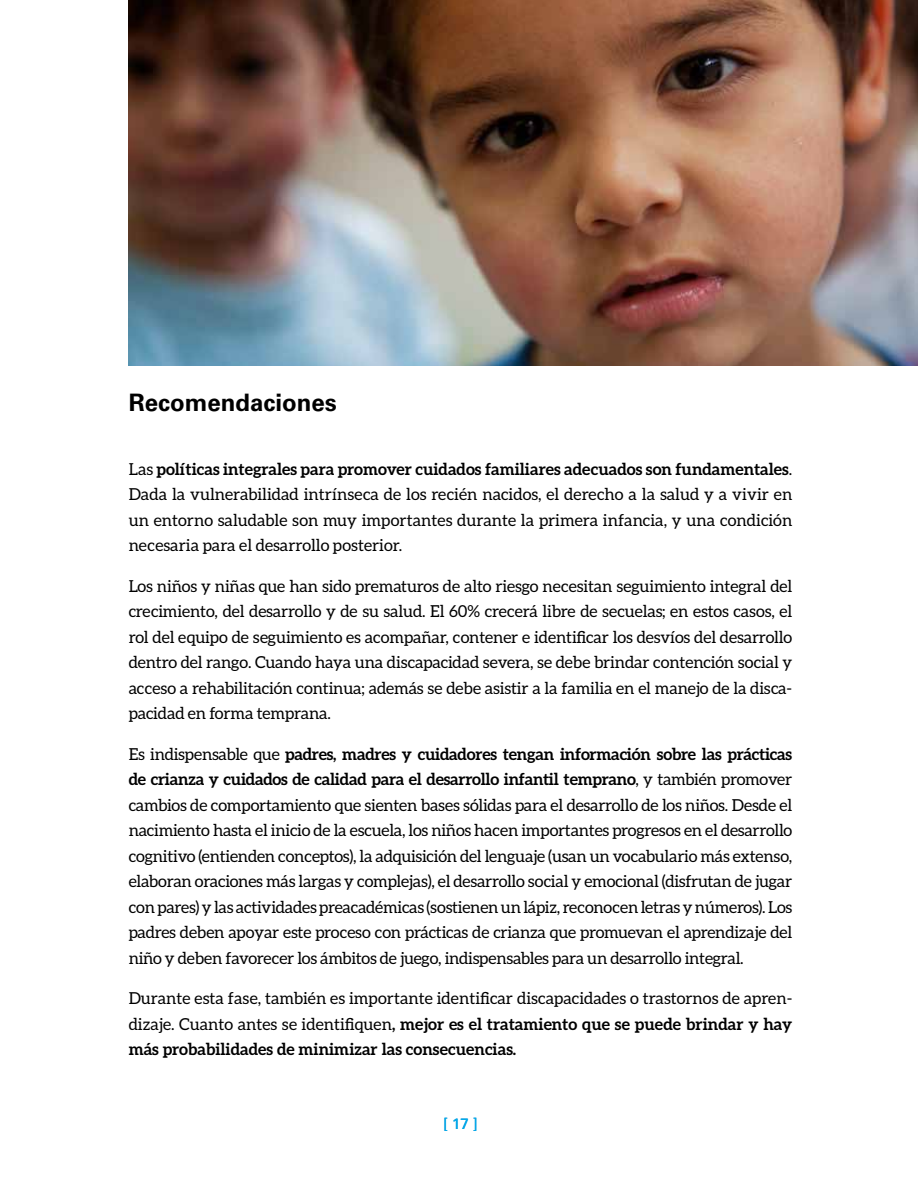
<style>
.page{position:relative;width:918px;height:1187px;background:#fff}
.page>*{position:absolute;margin:0;border:0;box-sizing:border-box;transform-origin:0 0}
.t1{font:700 24px "Univers";color:#000}
.t2{font:16.5px/25.5px "Aleo";letter-spacing:-.01em;color:#000;text-align:justify}
.t3{font:15px "Univers";color:#00aeef}
.s1{font-weight:700}
</style>
<div class="page">
<img style="left:129px;top:0;width:788px;height:366px">
<h1 class="t1" style="left:129px;top:389px;width:210px">Recomendaciones</h1>
<p class="t2" style="left:129px;top:455px;width:664px">Las <span class="s1">políticas integrales para promover cuidados familiares adecuados son fundamentales</span>.<br>Dada la vulnerabilidad intrínseca de los recién nacidos, el derecho a la salud y a vivir en un entorno saludable son muy importantes durante la primera infancia, y una condición necesaria para el desarrollo posterior.</p>
<p class="t2" style="left:129px;top:572px;width:664px">Los niños y niñas que han sido prematuros de alto riesgo necesitan seguimiento integral del crecimiento, del desarrollo y de su salud. El 60% crecerá libre de secuelas; en estos casos, el rol del equipo de seguimiento es acompañar, contener e identificar los desvíos del desarrollo dentro del rango. Cuando haya una discapacidad severa, se debe brindar contención social y acceso a rehabilitación continua; además se debe asistir a la familia en el manejo de la disca&shy;pacidad en forma temprana.</p>
<p class="t2" style="left:129px;top:740px;width:664px">Es indispensable que <span class="s1">padres, madres y cuidadores tengan información sobre las prácticas de crianza y cuidados de calidad para el desarrollo infantil temprano</span>, y también promover cambios de comportamiento que sienten bases sólidas para el desarrollo de los niños. Desde el nacimiento hasta el inicio de la escuela, los niños hacen importantes progresos en el desarrollo cognitivo (entienden conceptos), la adquisición del lenguaje (usan un vocabulario más extenso, elaboran oraciones más largas y complejas), el desarrollo social y emocional (disfrutan de jugar con pares) y las actividades preacadémicas (sostienen un lápiz, reconocen letras y números). Los padres deben apoyar este proceso con prácticas de crianza que promuevan el aprendizaje del niño y deben favorecer los ámbitos de juego, indispensables para un desarrollo integral.</p>
<p class="t2" style="left:129px;top:985px;width:664px">Durante esta fase, también es importante identificar discapacidades o trastornos de apren&shy;dizaje. Cuanto antes se identifiquen<span class="s1">, mejor es el tratamiento que se puede brindar y hay más probabilidades de minimizar las consecuencias.</span></p>
<p class="t3" style="left:443px;top:1114px;width:36px">[ 17 ]</p>
</div>
